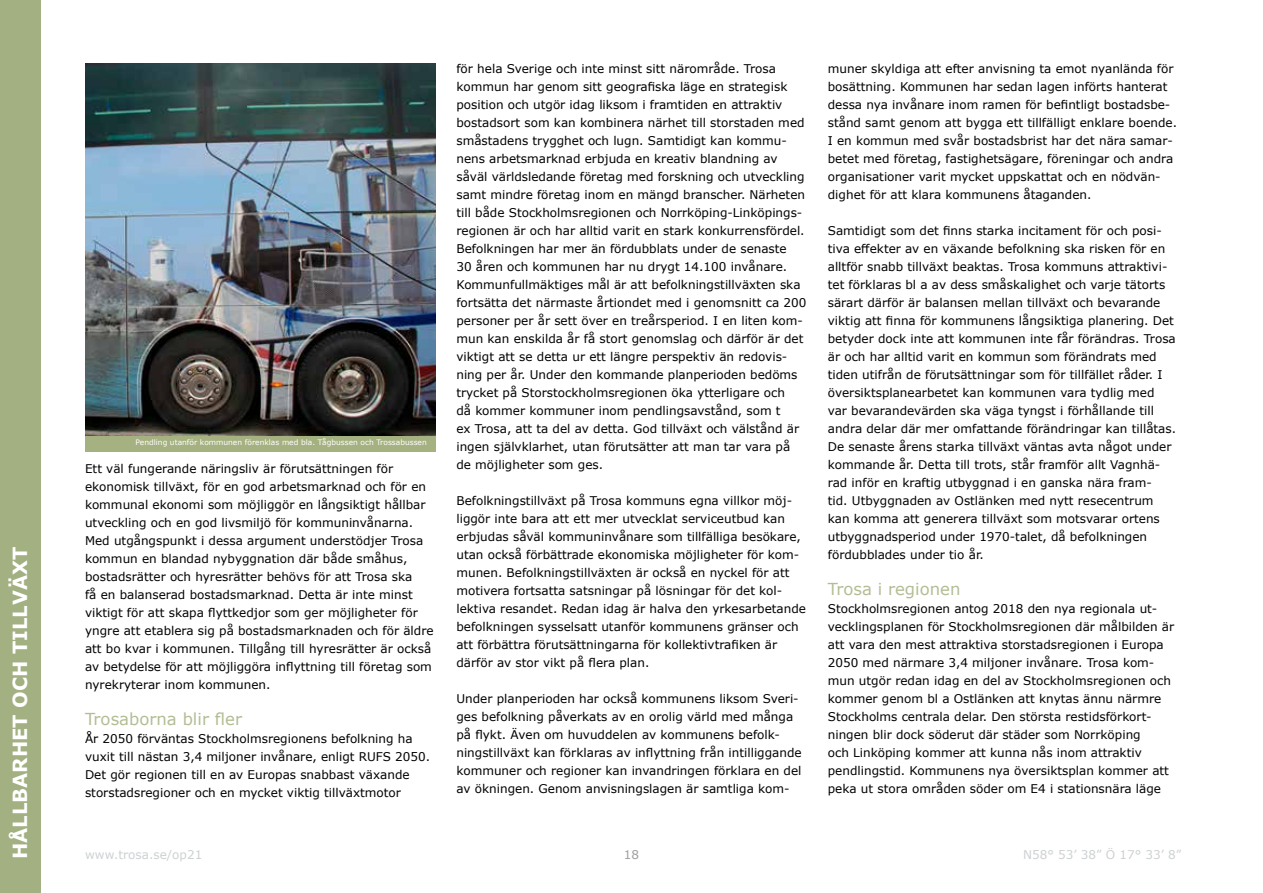
<style>
.page{position:relative;width:1263px;height:893px;background:#fff}
.page>*{position:absolute;margin:0;border:0;box-sizing:border-box;transform-origin:0 0}
.t1{font:700 19.5px "Verdana";color:#fff}
.t2{font:16.5px "Verdana";color:#b3bd94}
.t3{font:12px/18px "Verdana";color:#000}
.t4{font:12px "Verdana";color:#cdd1d3}
.t5{font:12px "Verdana";color:#a19f9d}
.t6{font:7.5px "Verdana";color:#fff}
</style>
<div class="page">
<div style="left:0;top:0;width:40px;height:893px;background:#a2b082"></div>
<img style="left:85px;top:64px;width:350px;height:372px">
<div style="left:85px;top:436px;width:350px;height:16px;background:#a5b180"></div>
<h1 class="t1" style="left:6px;top:859px;width:313px;rotate:-90deg">HÅLLBARHET OCH TILLVÄXT</h1>
<p class="t6" style="left:136px;top:437px;width:293px">Pendling utanför kommunen förenklas med bla. Tågbussen och Trossabussen</p>
<p class="t3" style="left:85px;top:459px;width:350px">Ett väl fungerande näringsliv är förutsättningen för ekonomisk tillväxt, för en god arbetsmarknad och för en kommunal ekonomi som möjliggör en långsiktigt hållbar utveckling och en god livsmiljö för kommuninvånarna.<br>Med utgångspunkt i dessa argument understödjer Trosa kommun en blandad nybyggnation där både småhus, bostadsrätter och hyresrätter behövs för att Trosa ska<br>få en balanserad bostadsmarknad. Detta är inte minst viktigt för att skapa flyttkedjor som ger möjligheter för yngre att etablera sig på bostadsmarknaden och för äldre att bo kvar i kommunen. Tillgång till hyresrätter är också av betydelse för att möjliggöra inflyttning till företag som nyrekryterar inom kommunen.</p>
<h2 class="t2" style="left:85px;top:707px;width:159px">Trosaborna blir fler</h2>
<p class="t3" style="left:85px;top:729px;width:347px">År 2050 förväntas Stockholmsregionens befolkning ha vuxit till nästan 3,4 miljoner invånare, enligt RUFS 2050.<br>Det gör regionen till en av Europas snabbast växande storstadsregioner och en mycket viktig tillväxtmotor</p>
<p class="t3" style="left:456px;top:59px;width:351px">för hela Sverige och inte minst sitt närområde. Trosa kommun har genom sitt geografiska läge en strategisk position och utgör idag liksom i framtiden en attraktiv bostadsort som kan kombinera närhet till storstaden med småstadens trygghet och lugn. Samtidigt kan kommu&shy;nens arbetsmarknad erbjuda en kreativ blandning av såväl världsledande företag med forskning och utveckling samt mindre företag inom en mängd branscher. Närheten till både Stockholmsregionen och Norrköping-Linköpings&shy;regionen är och har alltid varit en stark konkurrensfördel.<br>Befolkningen har mer än fördubblats under de senaste<br>30 åren och kommunen har nu drygt 14.100 invånare.<br>Kommunfullmäktiges mål är att befolkningstillväxten ska fortsätta det närmaste årtiondet med i genomsnitt ca 200 personer per år sett över en treårsperiod. I en liten kom&shy;mun kan enskilda år få stort genomslag och därför är det viktigt att se detta ur ett längre perspektiv än redovis&shy;ning per år. Under den kommande planperioden bedöms trycket på Storstockholmsregionen öka ytterligare och<br>då kommer kommuner inom pendlingsavstånd, som t<br>ex Trosa, att ta del av detta. God tillväxt och välstånd är ingen självklarhet, utan förutsätter att man tar vara på de möjligheter som ges.</p>
<p class="t3" style="left:456px;top:491px;width:351px">Befolkningstillväxt på Trosa kommuns egna villkor möj&shy;liggör inte bara att ett mer utvecklat serviceutbud kan erbjudas såväl kommuninvånare som tillfälliga besökare, utan också förbättrade ekonomiska möjligheter för kom&shy;munen. Befolkningstillväxten är också en nyckel för att motivera fortsatta satsningar på lösningar för det kol&shy;lektiva resandet. Redan idag är halva den yrkesarbetande befolkningen sysselsatt utanför kommunens gränser och att förbättra förutsättningarna för kollektivtrafiken är därför av stor vikt på flera plan.</p>
<p class="t3" style="left:456px;top:689px;width:347px">Under planperioden har också kommunens liksom Sveri&shy;ges befolkning påverkats av en orolig värld med många på flykt. Även om huvuddelen av kommunens befolk&shy;ningstillväxt kan förklaras av inflyttning från intilliggande kommuner och regioner kan invandringen förklara en del av ökningen. Genom anvisningslagen är samtliga kom-</p>
<p class="t3" style="left:828px;top:59px;width:351px">muner skyldiga att efter anvisning ta emot nyanlända för bosättning. Kommunen har sedan lagen införts hanterat dessa nya invånare inom ramen för befintligt bostadsbe&shy;stånd samt genom att bygga ett tillfälligt enklare boende.<br>I en kommun med svår bostadsbrist har det nära samar&shy;betet med företag, fastighetsägare, föreningar och andra organisationer varit mycket uppskattat och en nödvän&shy;dighet för att klara kommunens åtaganden.</p>
<p class="t3" style="left:828px;top:221px;width:350px">Samtidigt som det finns starka incitament för och posi&shy;tiva effekter av en växande befolkning ska risken för en alltför snabb tillväxt beaktas. Trosa kommuns attraktivi&shy;tet förklaras bl a av dess småskalighet och varje tätorts särart därför är balansen mellan tillväxt och bevarande viktig att finna för kommunens långsiktiga planering. Det betyder dock inte att kommunen inte får förändras. Trosa är och har alltid varit en kommun som förändrats med tiden utifrån de förutsättningar som för tillfället råder. I översiktsplanearbetet kan kommunen vara tydlig med var bevarandevärden ska väga tyngst i förhållande till andra delar där mer omfattande förändringar kan tillåtas.<br>De senaste årens starka tillväxt väntas avta något under kommande år. Detta till trots, står framför allt Vagnhä&shy;rad inför en kraftig utbyggnad i en ganska nära fram-<br>tid. Utbyggnaden av Ostlänken med nytt resecentrum kan komma att generera tillväxt som motsvarar ortens utbyggnadsperiod under 1970-talet, då befolkningen fördubblades under tio år.</p>
<h2 class="t2" style="left:828px;top:578px;width:134px">Trosa i regionen</h2>
<p class="t3" style="left:828px;top:599px;width:348px">Stockholmsregionen antog 2018 den nya regionala ut&shy;vecklingsplanen för Stockholmsregionen där målbilden är att vara den mest attraktiva storstadsregionen i Europa 2050 med närmare 3,4 miljoner invånare. Trosa kom&shy;mun utgör redan idag en del av Stockholmsregionen och kommer genom bl a Ostlänken att knytas ännu närmre Stockholms centrala delar. Den största restidsförkort&shy;ningen blir dock söderut där städer som Norrköping<br>och Linköping kommer att kunna nås inom attraktiv pendlingstid. Kommunens nya översiktsplan kommer att peka ut stora områden söder om E4 i stationsnära läge</p>
<p class="t4" style="left:85px;top:846px;width:119px">www.trosa.se/op21</p>
<p class="t5" style="left:624px;top:846px;width:17px">18</p>
<p class="t4" style="left:1023px;top:846px;width:160px">N58° 53’ 38” Ö 17° 33’ 8”</p>
</div>
